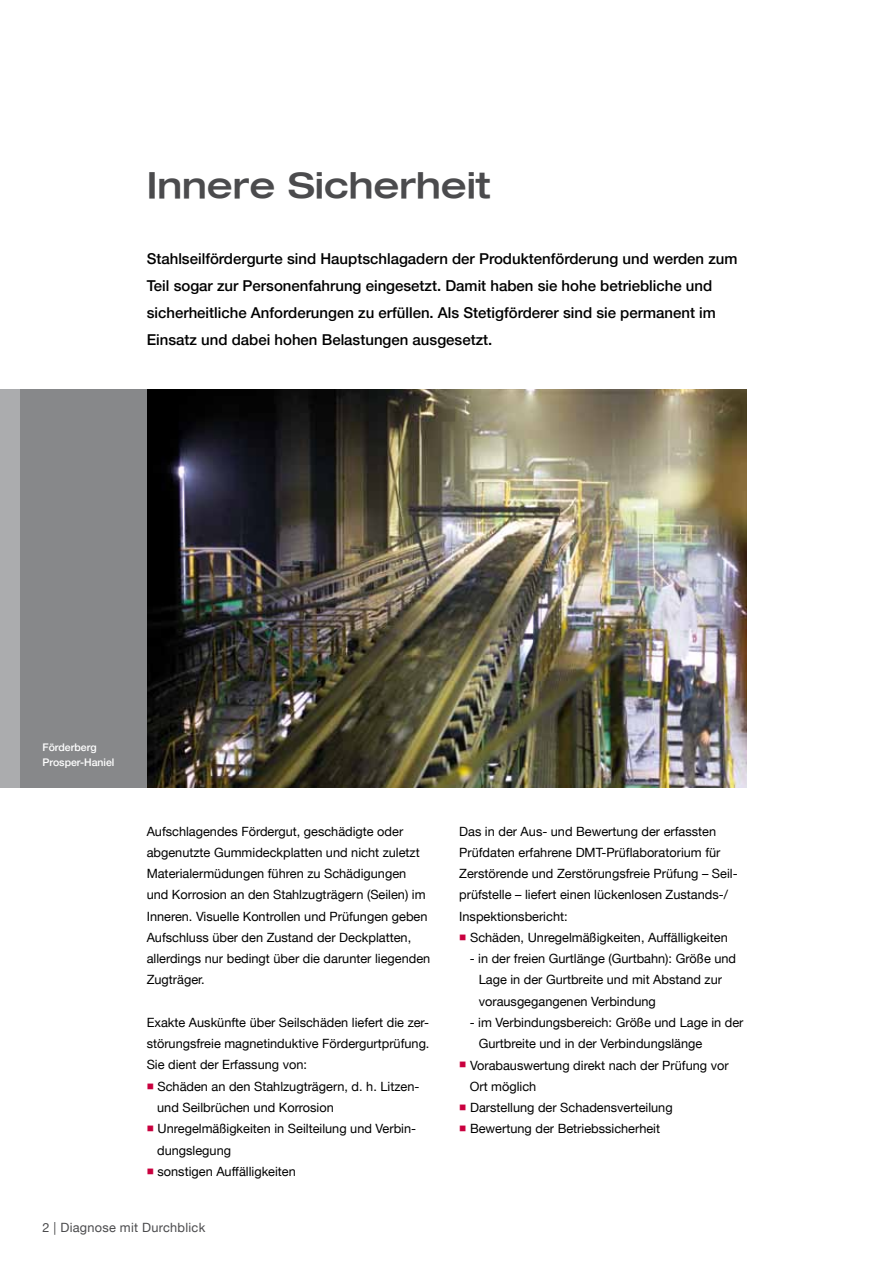
<style>
.page{position:relative;width:893px;height:1263px;background:#fff}
.page>*{position:absolute;margin:0;border:0;box-sizing:border-box;transform-origin:0 0}
.t1{font:500 expanded 36px "Helvetica Neue LT";color:#4b4b4d}
.t2{font:500 15px/27px "Helvetica Neue LT";color:#000}
.t3{font:12.75px/21.3px "Helvetica Neue LT";color:#000}
.t4{font:12.75px "Helvetica Neue LT";letter-spacing:.02em;color:#4b4b4d}
.t5{font:500 10.5px/15px "Helvetica Neue LT";color:#fff}
.s1{color:#c9003e}
</style>
<div class="page">
<img style="left:147px;top:389px;width:599px;height:398px">
<div style="left:0;top:389px;width:21px;height:398px;background:#abacae"></div>
<div style="left:20px;top:389px;width:127px;height:398px;background:#87888a"></div>
<h1 class="t1" style="left:147px;top:163px;width:345px">Innere Sicherheit</h1>
<p class="t2" style="left:147px;top:245px;width:592px">Stahlseilfördergurte sind Hauptschlagadern der Produktenförderung und werden zum Teil sogar zur Personenfahrung eingesetzt. Damit haben sie hohe betriebliche und sicherheitliche Anforderungen zu erfüllen. Als Stetigförderer sind sie permanent im Einsatz und dabei hohen Belastungen ausgesetzt.</p>
<p class="t5" style="left:43px;top:739px;width:73px">Förderberg<br>Prosper-Haniel</p>
<p class="t3" style="left:147px;top:820px;width:285px">Aufschlagendes Fördergut, geschädigte oder abgenutzte Gummideckplatten und nicht zuletzt Materialermüdungen führen zu Schädigungen und Korrosion an den Stahlzugträgern (Seilen) im Inneren. Visuelle Kontrollen und Prüfungen geben Aufschluss über den Zustand der Deckplatten, allerdings nur bedingt über die darunter liegenden Zugträger.</p>
<p class="t3" style="left:147px;top:1011px;width:284px;text-align:justify">Exakte Auskünfte über Seilschäden liefert die zer&shy;störungsfreie magnetinduktive Fördergurtprüfung.<br>Sie dient der Erfassung von:</p>
<p class="t3" style="left:157px;top:1075px;width:264px;text-indent:-11px"><span class="s1">■</span> Schäden an den Stahlzugträgern, d. h. Litzen&shy;und Seilbrüchen und Korrosion</p>
<p class="t3" style="left:157px;top:1118px;width:260px;text-indent:-11px"><span class="s1">■</span> Unregelmäßigkeiten in Seilteilung und Verbin&shy;dungslegung</p>
<p class="t3" style="left:147px;top:1160px;width:151px"><span class="s1">■</span> sonstigen Auffälligkeiten</p>
<p class="t3" style="left:459px;top:820px;width:280px">Das in der Aus- und Bewertung der erfassten Prüfdaten erfahrene DMT-Prüflaboratorium für Zerstörende und Zerstörungsfreie Prüfung – Seil&shy;prüfstelle – liefert einen lückenlosen Zustands-/ Inspektionsbericht:</p>
<p class="t3" style="left:459px;top:926px;width:270px"><span class="s1">■</span> Schäden, Unregelmäßigkeiten, Auffälligkeiten</p>
<p class="t3" style="left:479px;top:948px;width:259px;text-indent:-9px">- in der freien Gurtlänge (Gurtbahn): Größe und<br>Lage in der Gurtbreite und mit Abstand zur vorausgegangenen Verbindung</p>
<p class="t3" style="left:479px;top:1011px;width:266px;text-indent:-9px">- im Verbindungsbereich: Größe und Lage in der<br>Gurtbreite und in der Verbindungslänge</p>
<p class="t3" style="left:470px;top:1054px;width:260px;text-indent:-11px"><span class="s1">■</span> Vorabauswertung direkt nach der Prüfung vor<br>Ort möglich</p>
<p class="t3" style="left:459px;top:1097px;width:215px"><span class="s1">■</span> Darstellung der Schadensverteilung</p>
<p class="t3" style="left:459px;top:1118px;width:202px"><span class="s1">■</span> Bewertung der Betriebssicherheit</p>
<p class="t4" style="left:43px;top:1220px;width:164px">2 | Diagnose mit Durchblick</p>
</div>
